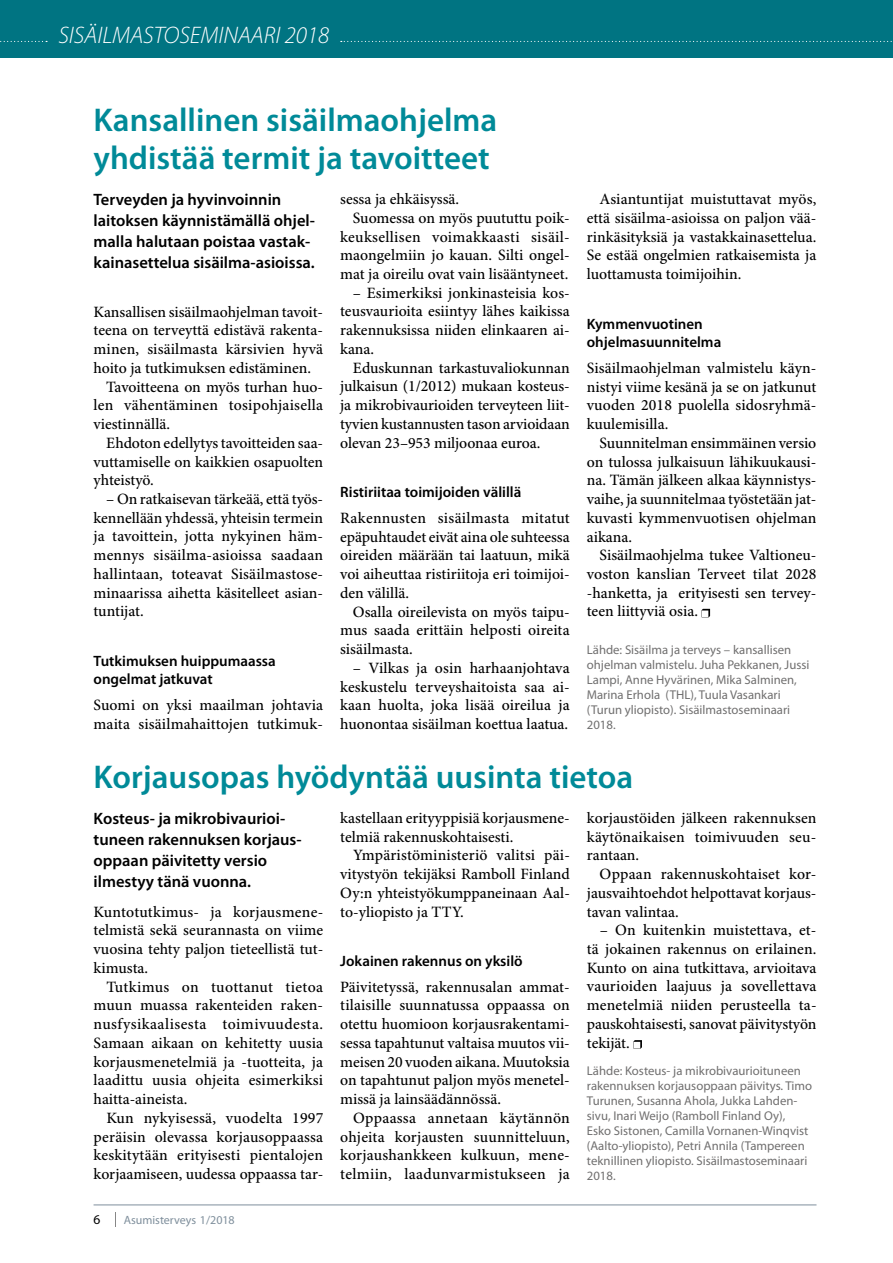
<style>
.page{position:relative;width:893px;height:1263px;background:#fff}
.page>*{position:absolute;margin:0;border:0;box-sizing:border-box;transform-origin:0 0}
.t1{font:600 33px/37.5px "Myriad Pro";color:#008a98}
.t2{font:italic 300 24px "Myriad Pro";color:#fff}
.t3{font:600 16.5px/21px "Myriad Pro";color:#000}
.t4{font:500 15.75px/18.8px "Minion Pro";color:#000;text-align:justify}
.t5{font:500 15.75px "Minion Pro";letter-spacing:.02em;color:#000}
.t6{font:600 15px/18px "Myriad Pro";color:#000}
.t7{font:13.5px "Myriad Pro";color:#000}
.t8{font:12.75px/15px "Myriad Pro";color:#706f6f}
.t9{font:12px "Myriad Pro";color:#7f8f9c}
</style>
<div class="page">
<svg style="left:115px;top:1212px;width:1px;height:14px"></svg>
<hr style="left:94px;top:1205px;width:722px;height:1px;background:#7f8f9c">
<div style="left:0;top:0;width:893px;height:57px;background:#007482"></div>
<svg style="left:633px;top:1040px;width:9px;height:8px"></svg>
<svg style="left:702px;top:609px;width:8px;height:8px"></svg>
<svg style="left:0;top:41px;width:47px;height:1px"></svg>
<svg style="left:341px;top:41px;width:551px;height:1px"></svg>
<h2 class="t2" style="left:58px;top:22px;width:272px">SISÄILMASTOSEMINAARI 2018</h2>
<h1 class="t1" style="left:94px;top:102px;width:405px">Kansallinen sisäilmaohjelma yhdistää termit ja tavoitteet</h1>
<p class="t3" style="left:94px;top:189px;width:223px">Terveyden ja hyvinvoinnin laitoksen käynnistämällä ohjel&shy;malla halutaan poistaa vastak&shy;kainasettelua sisäilma-asioissa.</p>
<p class="t4" style="left:94px;top:303px;width:231px">Kansallisen sisäilmaohjelman tavoit-</p>
<p class="t4" style="left:94px;top:321px;width:231px">teena on terveyttä edistävä rakenta-</p>
<p class="t4" style="left:94px;top:340px;width:231px">minen, sisäilmasta kärsivien hyvä</p>
<p class="t4" style="left:94px;top:359px;width:219px">hoito ja tutkimuksen edistäminen.</p>
<p class="t4" style="left:106px;top:378px;width:218px">Tavoitteena on myös turhan huo-</p>
<p class="t4" style="left:94px;top:396px;width:231px">len vähentäminen tosipohjaisella</p>
<p class="t4" style="left:94px;top:415px;width:78px">viestinnällä.</p>
<p class="t4" style="left:106px;top:434px;width:218px">Ehdoton edellytys tavoitteiden saa-</p>
<p class="t4" style="left:94px;top:453px;width:231px">vuttamiselle on kaikkien osapuolten</p>
<p class="t4" style="left:94px;top:471px;width:62px">yhteistyö.</p>
<p class="t4" style="left:94px;top:490px;width:231px;text-indent:13px">– On ratkaisevan tärkeää, että työs&shy;kennellään yhdessä, yhteisin termein ja tavoittein, jotta nykyinen häm&shy;mennys sisäilma-asioissa saadaan hallintaan, toteavat Sisäilmastose&shy;minaarissa aihetta käsitelleet asian&shy;tuntijat.</p>
<p class="t6" style="left:94px;top:652px;width:184px">Tutkimuksen huippumaassa ongelmat jatkuvat</p>
<p class="t4" style="left:94px;top:696px;width:231px">Suomi on yksi maailman johtavia maita sisäilmahaittojen tutkimuk-</p>
<p class="t4" style="left:340px;top:190px;width:121px">sessa ja ehkäisyssä.</p>
<p class="t4" style="left:353px;top:209px;width:218px">Suomessa on myös puututtu poik-</p>
<p class="t5" style="left:340px;top:227px;width:231px">keuksellisen voimakkaasti sisäil-</p>
<p class="t4" style="left:340px;top:246px;width:231px">maongelmiin jo kauan. Silti ongel-</p>
<p class="t4" style="left:340px;top:265px;width:230px">mat ja oireilu ovat vain lisääntyneet.</p>
<p class="t4" style="left:340px;top:284px;width:231px;text-indent:13px">– Esimerkiksi jonkinasteisia kos&shy;teusvaurioita esiintyy lähes kaikissa rakennuksissa niiden elinkaaren ai&shy;kana.</p>
<p class="t4" style="left:340px;top:359px;width:231px;text-indent:13px">Eduskunnan tarkastuvaliokunnan julkaisun (1/2012) mukaan kosteus&shy;ja mikrobivaurioiden terveyteen liit&shy;tyvien kustannusten tason arvioidaan olevan 23–953 miljoonaa euroa.</p>
<p class="t6" style="left:340px;top:483px;width:183px">Ristiriitaa toimijoiden välillä</p>
<p class="t4" style="left:340px;top:509px;width:231px">Rakennusten sisäilmasta mitatut epäpuhtaudet eivät aina ole suhteessa oireiden määrään tai laatuun, mikä voi aiheuttaa ristiriitoja eri toimijoi&shy;den välillä.</p>
<p class="t4" style="left:340px;top:603px;width:231px;text-indent:13px">Osalla oireilevista on myös taipu&shy;mus saada erittäin helposti oireita sisäilmasta.</p>
<p class="t4" style="left:340px;top:659px;width:231px;text-indent:13px">– Vilkas ja osin harhaanjohtava keskustelu terveyshaitoista saa ai&shy;kaan huolta, joka lisää oireilua ja huonontaa sisäilman koettua laatua.</p>
<p class="t4" style="left:587px;top:190px;width:231px;text-indent:13px">Asiantuntijat muistuttavat myös, että sisäilma-asioissa on paljon vää&shy;rinkäsityksiä ja vastakkainasettelua.<br>Se estää ongelmien ratkaisemista ja luottamusta toimijoihin.</p>
<p class="t6" style="left:587px;top:315px;width:136px">Kymmenvuotinen ohjelmasuunnitelma</p>
<p class="t4" style="left:587px;top:359px;width:231px">Sisäilmaohjelman valmistelu käyn&shy;nistyi viime kesänä ja se on jatkunut vuoden 2018 puolella sidosryhmä&shy;kuulemisilla.</p>
<p class="t4" style="left:587px;top:434px;width:231px;text-indent:13px">Suunnitelman ensimmäinen versio on tulossa julkaisuun lähikuukausi&shy;na. Tämän jälkeen alkaa käynnistys&shy;vaihe, ja suunnitelmaa työstetään jat&shy;kuvasti kymmenvuotisen ohjelman aikana.</p>
<p class="t4" style="left:587px;top:546px;width:231px;text-indent:13px">Sisäilmaohjelma tukee Valtioneu&shy;voston kanslian Terveet tilat 2028 -hanketta, ja erityisesti sen tervey&shy;teen liittyviä osia.</p>
<p class="t8" style="left:587px;top:642px;width:224px">Lähde: Sisäilma ja terveys – kansallisen ohjelman valmistelu. Juha Pekkanen, Jussi Lampi, Anne Hyvärinen, Mika Salminen, Marina Erhola (THL), Tuula Vasankari (Turun yliopisto). Sisäilmastoseminaari 2018.</p>
<h1 class="t1" style="left:94px;top:758px;width:541px">Korjausopas hyödyntää uusinta tietoa</h1>
<p class="t4" style="left:340px;top:809px;width:231px">kastellaan erityyppisiä korjausmene&shy;telmiä rakennuskohtaisesti.</p>
<p class="t4" style="left:340px;top:846px;width:231px;text-indent:13px">Ympäristöministeriö valitsi päi&shy;vitystyön tekijäksi Ramboll Finland Oy:n yhteistyökumppaneinaan Aal&shy;to-yliopisto ja TTY.</p>
<p class="t6" style="left:340px;top:952px;width:184px">Jokainen rakennus on yksilö</p>
<p class="t4" style="left:340px;top:978px;width:231px">Päivitetyssä, rakennusalan ammat&shy;tilaisille suunnatussa oppaassa on otettu huomioon korjausrakentami&shy;sessa tapahtunut valtaisa muutos vii&shy;meisen 20 vuoden aikana. Muutoksia on tapahtunut paljon myös menetel&shy;missä ja lainsäädännössä.</p>
<p class="t4" style="left:340px;top:1109px;width:231px;text-indent:13px">Oppaassa annetaan käytännön ohjeita korjausten suunnitteluun, korjaushankkeen kulkuun, mene&shy;telmiin, laadunvarmistukseen ja</p>
<p class="t4" style="left:587px;top:809px;width:231px">korjaustöiden jälkeen rakennuksen käytönaikaisen toimivuuden seu&shy;rantaan.</p>
<p class="t4" style="left:587px;top:865px;width:231px;text-indent:13px">Oppaan rakennuskohtaiset kor&shy;jausvaihtoehdot helpottavat korjaus&shy;tavan valintaa.</p>
<p class="t4" style="left:587px;top:921px;width:231px;text-indent:13px">– On kuitenkin muistettava, et&shy;tä jokainen rakennus on erilainen.<br>Kunto on aina tutkittava, arvioitava vaurioiden laajuus ja sovellettava menetelmiä niiden perusteella ta&shy;pauskohtaisesti, sanovat päivitystyön tekijät.</p>
<p class="t8" style="left:587px;top:1063px;width:227px">Lähde: Kosteus- ja mikrobivaurioituneen rakennuksen korjausoppaan päivitys. Timo Turunen, Susanna Ahola, Jukka Lahden&shy;sivu, Inari Weijo (Ramboll Finland Oy), Esko Sistonen, Camilla Vornanen-Winqvist (Aalto-yliopisto), Petri Annila (Tampereen teknillinen yliopisto. Sisäilmastoseminaari 2018.</p>
<p class="t3" style="left:94px;top:808px;width:210px">Kosteus- ja mikrobivaurioi&shy;tuneen rakennuksen korjaus&shy;oppaan päivitetty versio ilmestyy tänä vuonna.</p>
<p class="t4" style="left:94px;top:903px;width:231px">Kuntotutkimus- ja korjausmene&shy;telmistä sekä seurannasta on viime vuosina tehty paljon tieteellistä tut&shy;kimusta.</p>
<p class="t4" style="left:94px;top:978px;width:231px;text-indent:13px">Tutkimus on tuottanut tietoa muun muassa rakenteiden raken&shy;nusfysikaalisesta toimivuudesta.<br>Samaan aikaan on kehitetty uusia korjausmenetelmiä ja -tuotteita, ja laadittu uusia ohjeita esimerkiksi haitta-aineista.</p>
<p class="t4" style="left:94px;top:1109px;width:231px;text-indent:13px">Kun nykyisessä, vuodelta 1997 peräisin olevassa korjausoppaassa keskitytään erityisesti pientalojen korjaamiseen, uudessa oppaassa tar-</p>
<p class="t7" style="left:94px;top:1211px;width:8px">6</p>
<p class="t9" style="left:124px;top:1212px;width:112px">Asumisterveys 1/2018</p>
</div>
